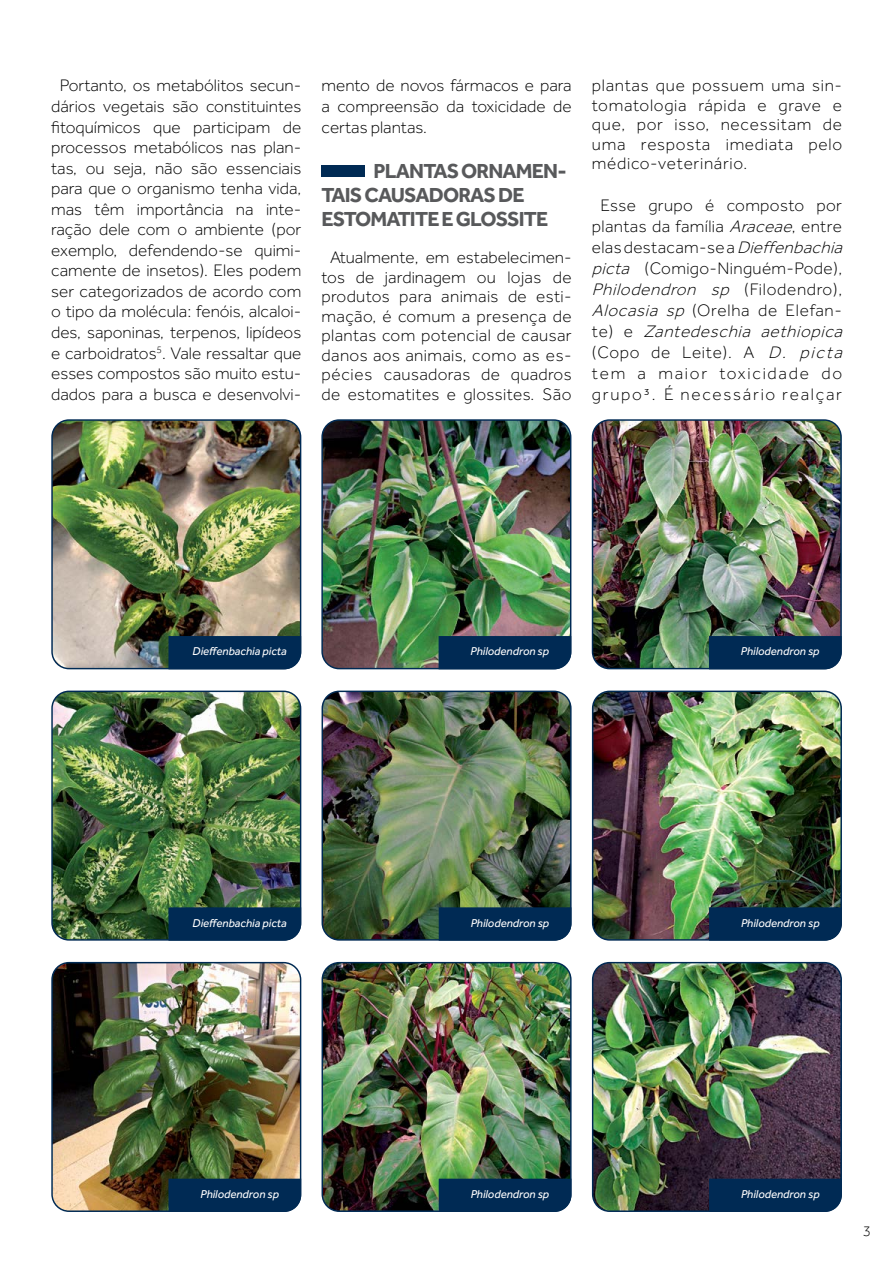
<style>
.page{position:relative;width:893px;height:1263px;background:#fff}
.page>*{position:absolute;margin:0;border:0;box-sizing:border-box;transform-origin:0 0}
.t1{font:700 21px/24px "Effra";letter-spacing:-.04em;color:#58595b}
.t2{font:300 17.25px/20.5px "Effra";color:#000;text-align:justify}
.t3{font:300 17.25px/21px "Effra";letter-spacing:.02em;color:#000;text-align:center}
.t4{font:300 15px "Effra";color:#000}
.t5{font:italic 11.7px "Effra";color:#fff}
.s1{font-style:italic}
</style>
<div class="page">
<img style="left:53px;top:421px;width:248px;height:248px">
<div style="left:51px;top:419px;width:250px;height:250px;border:1px solid #002a54;border-radius:17px"></div>
<div style="left:168px;top:636px;width:133px;height:33px;background:#002a54"></div>
<img style="left:53px;top:691px;width:248px;height:248px">
<div style="left:51px;top:691px;width:250px;height:250px;border:1px solid #002a54;border-radius:17px"></div>
<svg style="left:168px;top:907px;width:133px;height:34px"></svg>
<img style="left:322px;top:691px;width:248px;height:248px">
<div style="left:322px;top:691px;width:250px;height:250px;border:1px solid #002a54;border-radius:17px"></div>
<svg style="left:439px;top:907px;width:132px;height:34px"></svg>
<img style="left:593px;top:691px;width:248px;height:248px">
<div style="left:592px;top:691px;width:250px;height:250px;border:1px solid #002a54;border-radius:17px"></div>
<svg style="left:709px;top:907px;width:133px;height:34px"></svg>
<img style="left:53px;top:963px;width:248px;height:247px">
<div style="left:51px;top:962px;width:250px;height:250px;border:1px solid #002a54;border-radius:17px"></div>
<div style="left:168px;top:1179px;width:133px;height:33px;background:#002a54"></div>
<img style="left:322px;top:963px;width:248px;height:248px">
<div style="left:322px;top:962px;width:250px;height:250px;border:1px solid #002a54;border-radius:17px"></div>
<div style="left:439px;top:1179px;width:132px;height:33px;background:#002a54"></div>
<img style="left:593px;top:963px;width:248px;height:247px">
<div style="left:592px;top:962px;width:250px;height:250px;border:1px solid #002a54;border-radius:17px"></div>
<div style="left:709px;top:1179px;width:133px;height:33px;background:#002a54"></div>
<img style="left:323px;top:421px;width:248px;height:248px">
<div style="left:321px;top:419px;width:250px;height:250px;border:1px solid #002a54;border-radius:17px"></div>
<div style="left:439px;top:636px;width:132px;height:33px;background:#002a54"></div>
<img style="left:592px;top:421px;width:248px;height:248px">
<div style="left:592px;top:419px;width:250px;height:250px;border:1px solid #002a54;border-radius:17px"></div>
<div style="left:709px;top:636px;width:133px;height:33px;background:#002a54"></div>
<div style="left:321px;top:165px;width:44px;height:11px;background:#002a54"></div>
<p class="t2" style="left:51px;top:75px;width:252px;text-align:center">Portanto, os metabólitos secun&shy;dários vegetais são constituintes fitoquímicos que participam de processos metabólicos nas plan&shy;tas, ou seja, não são essenciais para que o organismo tenha vida, mas têm importância na inte&shy;ração dele com o ambiente (por exemplo, defendendo-se quimi&shy;camente de insetos). Eles podem ser categorizados de acordo com o tipo da molécula: fenóis, alcaloi&shy;des, saponinas, terpenos, lipídeos e carboidratos<sup>5</sup>. Vale ressaltar que esses compostos são muito estu&shy;dados para a busca e desenvolvi-</p>
<p class="t2" style="left:322px;top:75px;width:252px">mento de novos fármacos e para a compreensão da toxicidade de certas plantas.</p>
<p class="t1" style="left:322px;top:158px;width:247px;text-indent:52px">PLANTAS ORNAMEN-<br>TAIS CAUSADORAS DE<br>ESTOMATITE E GLOSSITE</p>
<p class="t3" style="left:322px;top:247px;width:252px;line-height:19.5px">Atualmente, em estabelecimen&shy;tos de jardinagem ou lojas de produtos para animais de esti&shy;mação, é comum a presença de plantas com potencial de causar danos aos animais, como as es&shy;pécies causadoras de quadros de estomatites e glossites. São</p>
<p class="t2" style="left:592px;top:76px;width:252px;line-height:19.5px">plantas que possuem uma sin&shy;tomatologia rápida e grave e que, por isso, necessitam de uma resposta imediata pelo médico-veterinário.</p>
<p class="t3" style="left:592px;top:195px;width:257px">Esse grupo é composto por plantas da família <span class="s1">Araceae</span>, entre elas destacam-se a <span class="s1">Dieffenbachia picta</span> (Comigo-Ninguém-Pode),<br><span class="s1">Philodendron sp</span> ( Fi l o d e n d ro ) ,<br><span class="s1">Alocasia sp</span> (Orelha de Elefan&shy;t e ) e <span class="s1">Zantedeschia aethiopica </span>(Copo de Leite). A <span class="s1">D. picta </span>tem a maior toxicidade do grupo³. É necessário realçar</p>
<p class="t5" style="left:193px;top:645px;width:96px">Dieffenbachia picta</p>
<p class="t5" style="left:470px;top:645px;width:80px">Philodendron sp</p>
<p class="t5" style="left:741px;top:645px;width:80px">Philodendron sp</p>
<p class="t5" style="left:193px;top:916px;width:96px">Dieffenbachia picta</p>
<p class="t5" style="left:471px;top:916px;width:80px">Philodendron sp</p>
<p class="t5" style="left:741px;top:916px;width:80px">Philodendron sp</p>
<p class="t5" style="left:200px;top:1187px;width:80px">Philodendron sp</p>
<p class="t5" style="left:471px;top:1187px;width:80px">Philodendron sp</p>
<p class="t5" style="left:741px;top:1187px;width:80px">Philodendron sp</p>
<p class="t4" style="left:863px;top:1222px;width:10px">3</p>
</div>
